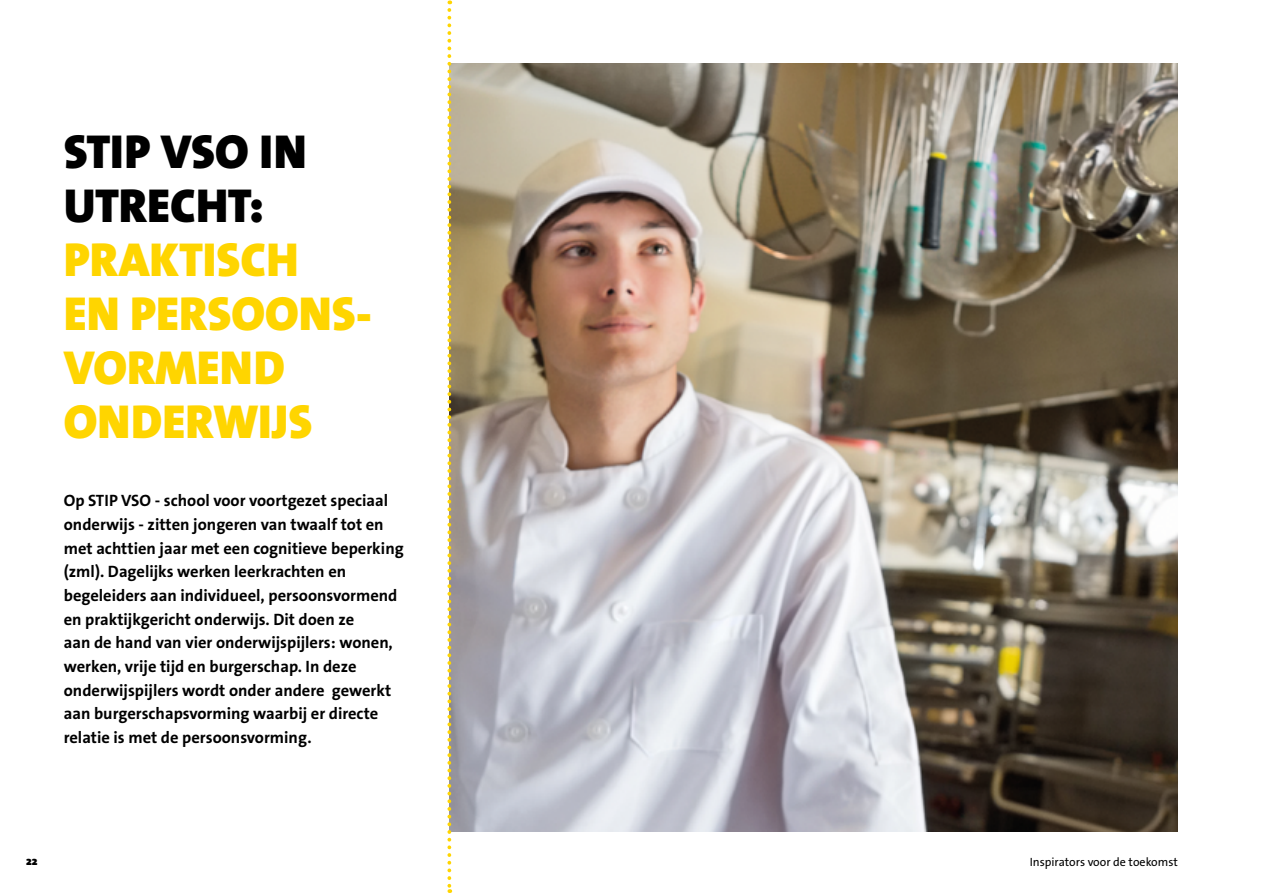
<style>
.page{position:relative;width:1263px;height:893px;background:#fff}
.page>*{position:absolute;margin:0;border:0;box-sizing:border-box;transform-origin:0 0}
.t1{font:48px/54px "The Sans Black Caps";color:#ffd500}
.t2{font:48px/54px "The Sans Black Caps";letter-spacing:-.005em;color:#000}
.t3{font:700 16.5px/23.7px "The Sans Os F";color:#000}
.t4{font:12px "The Sans Os F";color:#000}
.t5{font:900 12px "The Sans";color:#000}
</style>
<div class="page">
<img style="left:451px;top:64px;width:727px;height:767px">
<svg style="left:447px;top:10px;width:4px;height:883px"></svg>
<hr style="left:1262px;top:0;width:1px;height:893px;background:#ffd500">
<h1 class="t2" style="left:64px;top:124px;width:244px">STIP VSO IN<br>UTRECHT:</h1>
<h1 class="t1" style="left:64px;top:232px;width:310px">PRAKTISCH<br>EN PERSOONS-<br>VORMEND<br>ONDERWIJS</h1>
<p class="t3" style="left:64px;top:489px;width:341px">Op STIP VSO - school voor voortgezet speciaal onderwijs - zitten jongeren van twaalf tot en met achttien jaar met een cognitieve beperking (zml). Dagelijks werken leerkrachten en begeleiders aan individueel, persoonsvormend en praktijkgericht onderwijs. Dit doen ze<br>aan de hand van vier onderwijspijlers: wonen, werken, vrije tijd en burgerschap. In deze onderwijspijlers wordt onder andere gewerkt aan burgerschapsvorming waarbij er directe relatie is met de persoonsvorming.</p>
<p class="t5" style="left:26px;top:851px;width:13px">22</p>
<p class="t4" style="left:1030px;top:854px;width:150px">Inspirators voor de toekomst</p>
</div>
